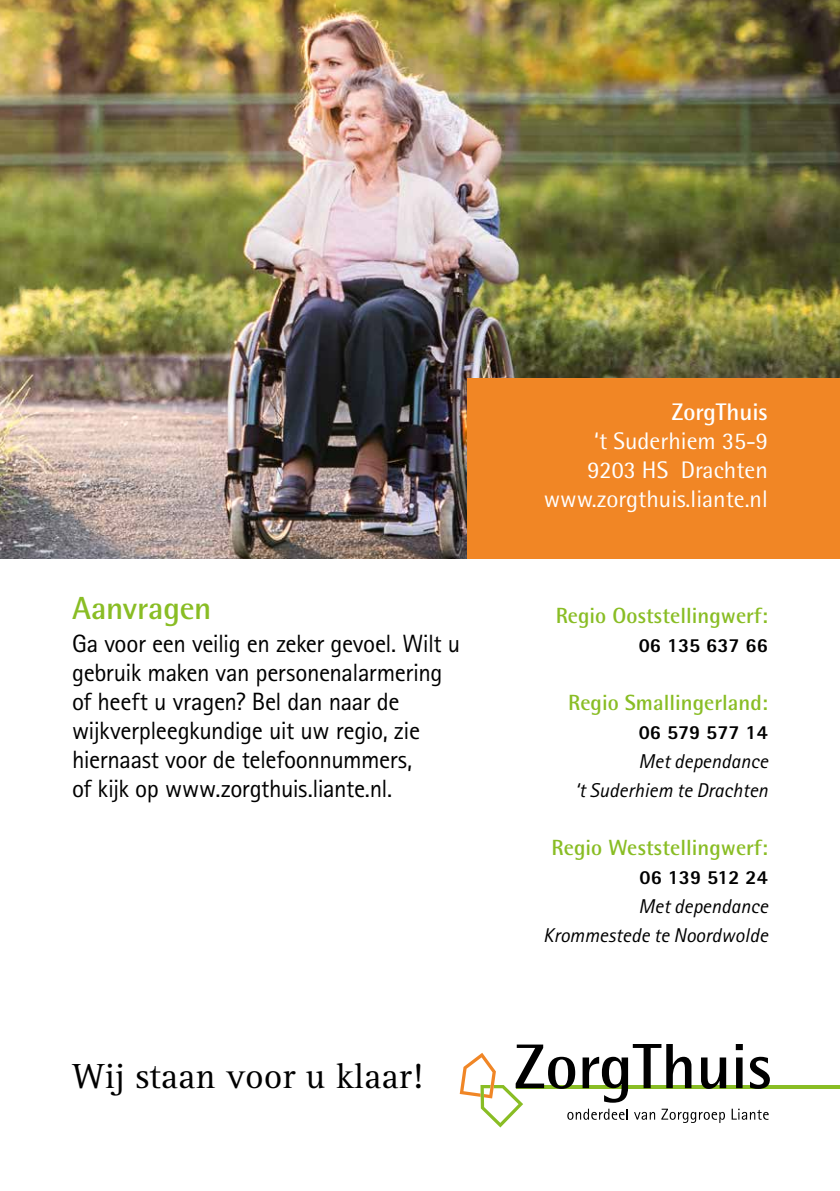
<style>
.page{position:relative;width:840px;height:1191px;background:#fff}
.page>*{position:absolute;margin:0;border:0;box-sizing:border-box;transform-origin:0 0}
.t1{font:36px "Rotis Serif Std";color:#000}
.t2{font:700 32px "Rotis Semi Sans Std";letter-spacing:-.01em;color:#89bd24}
.t3{font:25px/29px "Rotis Sans Serif Std";letter-spacing:-.02em;color:#000}
.t4{font:24px/29px "Rotis Semi Sans Std";color:#fff;text-align:right}
.t5{font:700 24px "Rotis Semi Sans Std";color:#fff}
.t6{font:700 22px "Rotis Semi Sans Std";color:#89bd24}
.t7{font:italic 20px/29px "Rotis Sans Serif Std";color:#000;text-align:right}
.t8{font:800 20px "Rotis Sans Serif Std";color:#000}
</style>
<div class="page">
<hr style="left:515px;top:1085px;width:270px;height:3px;background:#89bd24">
<svg style="left:735px;top:1044px;width:7px;height:44px"></svg>
<svg style="left:750px;top:1056px;width:19px;height:32px"></svg>
<svg style="left:731px;top:1108px;width:37px;height:11px"></svg>
<svg style="left:459px;top:1044px;width:266px;height:83px"></svg>
<hr style="left:777px;top:1085px;width:62px;height:3px;background:#89bd24">
<img style="left:0;top:0;width:839px;height:558px">
<div style="left:467px;top:378px;width:372px;height:180px;background:#f18625"></div>
<p class="t2" style="left:72px;top:589px;width:141px">Aanvragen</p>
<p class="t3" style="left:72px;top:629px;width:389px">Ga voor een veilig en zeker gevoel. Wilt u gebruik maken van personenalarmering of heeft u vragen? Bel dan naar de wijkverpleegkundige uit uw regio, zie hiernaast voor de telefoonnummers,<br>of kijk op www.zorgthuis.liante.nl.</p>
<h1 class="t1" style="left:72px;top:1055px;width:352px">Wij staan voor u klaar!</h1>
<p class="t5" style="left:671px;top:397px;width:98px">ZorgThuis</p>
<p class="t4" style="left:543px;top:426px;width:225px">‘t Suderhiem 35-9<br>9203 HS Drachten www.zorgthuis.liante.nl</p>
<p class="t6" style="left:555px;top:602px;width:213px">Regio Ooststellingwerf:</p>
<p class="t8" style="left:638px;top:633px;width:130px">06 135 637 66</p>
<p class="t6" style="left:568px;top:689px;width:201px">Regio Smallingerland:</p>
<p class="t8" style="left:638px;top:720px;width:130px">06 579 577 14</p>
<p class="t7" style="left:574px;top:747px;width:194px">Met dependance<br>‘t Suderhiem te Drachten</p>
<p class="t6" style="left:551px;top:834px;width:218px">Regio Weststellingwerf:</p>
<p class="t8" style="left:639px;top:865px;width:130px">06 139 512 24</p>
<p class="t7" style="left:543px;top:892px;width:226px">Met dependance<br>Krommestede te Noordwolde</p>
</div>
